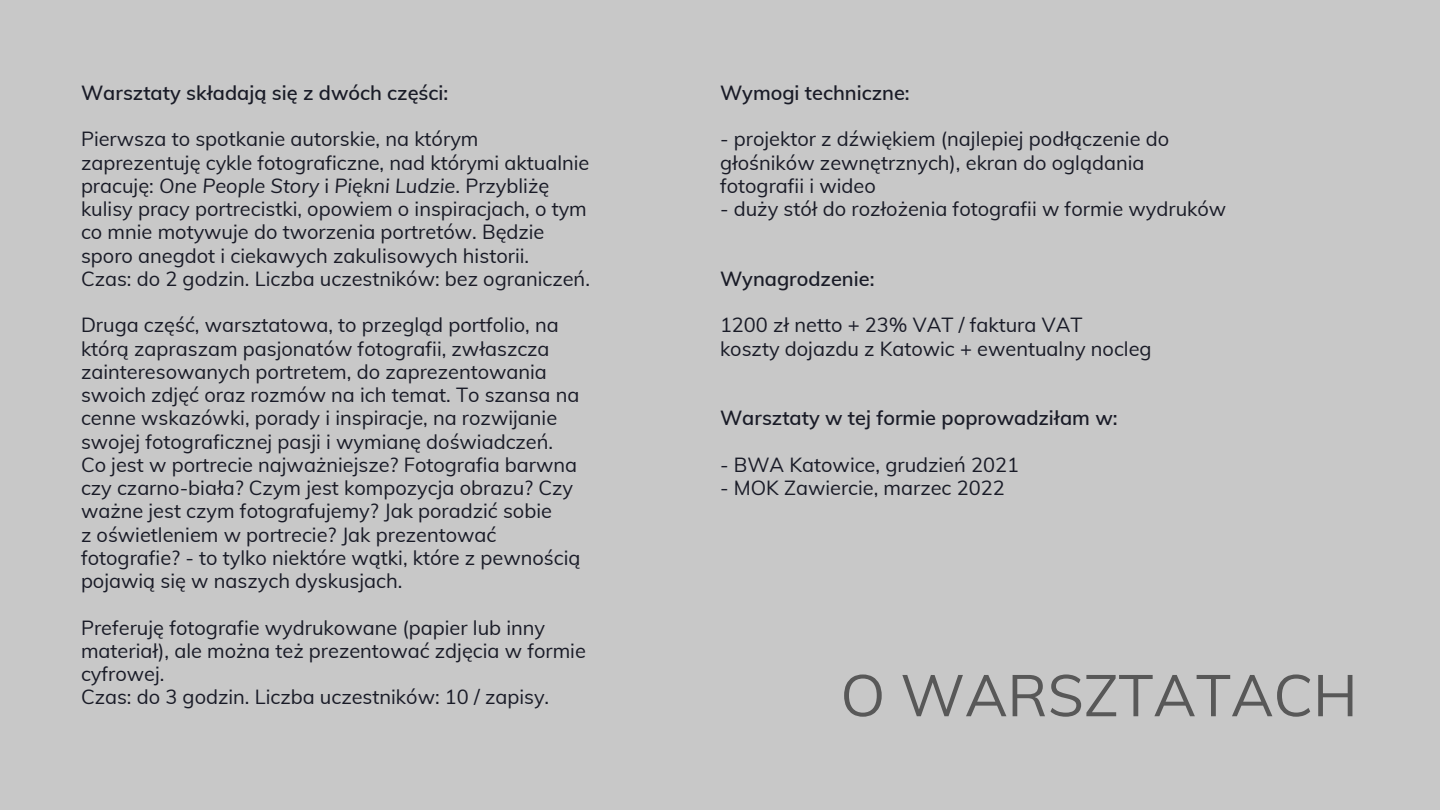
<style>
.page{position:relative;width:1440px;height:810px;background:#c8c8c8}
.page>*{position:absolute;margin:0;border:0;box-sizing:border-box;transform-origin:0 0}
.t1{font:58px "Muli";color:#585858}
.t2{font:20px/23.2px "Muli";color:#191b27}
.t3{font:600 20px "Muli";color:#191b27}
.s1{font-style:italic}
</style>
<div class="page">
<p class="t3" style="left:81px;top:80px;width:369px">Warsztaty składają się z dwóch części:</p>
<p class="t2" style="left:81px;top:127px;width:510px">Pierwsza to spotkanie autorskie, na którym zaprezentuję cykle fotograficzne, nad którymi aktualnie pracuję: <span class="s1">One People Story</span> i <span class="s1">Piękni Ludzie</span>. Przybliżę kulisy pracy portrecistki, opowiem o inspiracjach, o tym co mnie motywuje do tworzenia portretów. Będzie sporo anegdot i ciekawych zakulisowych historii.<br>Czas: do 2 godzin. Liczba uczestników: bez ograniczeń.</p>
<p class="t2" style="left:81px;top:313px;width:501px">Druga część, warsztatowa, to przegląd portfolio, na którą zapraszam pasjonatów fotografii, zwłaszcza zainteresowanych portretem, do zaprezentowania swoich zdjęć oraz rozmów na ich temat. To szansa na cenne wskazówki, porady i inspiracje, na rozwijanie swojej fotograficznej pasji i wymianę doświadczeń.<br>Co jest w portrecie najważniejsze? Fotografia barwna czy czarno-biała? Czym jest kompozycja obrazu? Czy ważne jest czym fotografujemy? Jak poradzić sobie<br>z oświetleniem w portrecie? Jak prezentować fotografie? - to tylko niektóre wątki, które z pewnością pojawią się w naszych dyskusjach.</p>
<p class="t2" style="left:81px;top:615px;width:506px">Preferuję fotografie wydrukowane (papier lub inny materiał), ale można też prezentować zdjęcia w formie cyfrowej.<br>Czas: do 3 godzin. Liczba uczestników: 10 / zapisy.</p>
<p class="t3" style="left:720px;top:80px;width:191px">Wymogi techniczne:</p>
<p class="t2" style="left:720px;top:127px;width:451px">- projektor z dźwiękiem (najlepiej podłączenie do głośników zewnętrznych), ekran do oglądania fotografii i wideo</p>
<p class="t2" style="left:720px;top:197px;width:508px">- duży stół do rozłożenia fotografii w formie wydruków</p>
<p class="t3" style="left:720px;top:266px;width:156px">Wynagrodzenie:</p>
<p class="t2" style="left:720px;top:313px;width:433px">1200 zł netto + 23% VAT / faktura VAT<br>koszty dojazdu z Katowic + ewentualny nocleg</p>
<p class="t3" style="left:720px;top:405px;width:399px">Warsztaty w tej formie poprowadziłam w:</p>
<p class="t2" style="left:720px;top:453px;width:301px">- BWA Katowice, grudzień 2021</p>
<p class="t2" style="left:720px;top:476px;width:286px">- MOK Zawiercie, marzec 2022</p>
<h1 class="t1" style="left:841px;top:658px;width:519px">O WARSZTATACH</h1>
</div>
